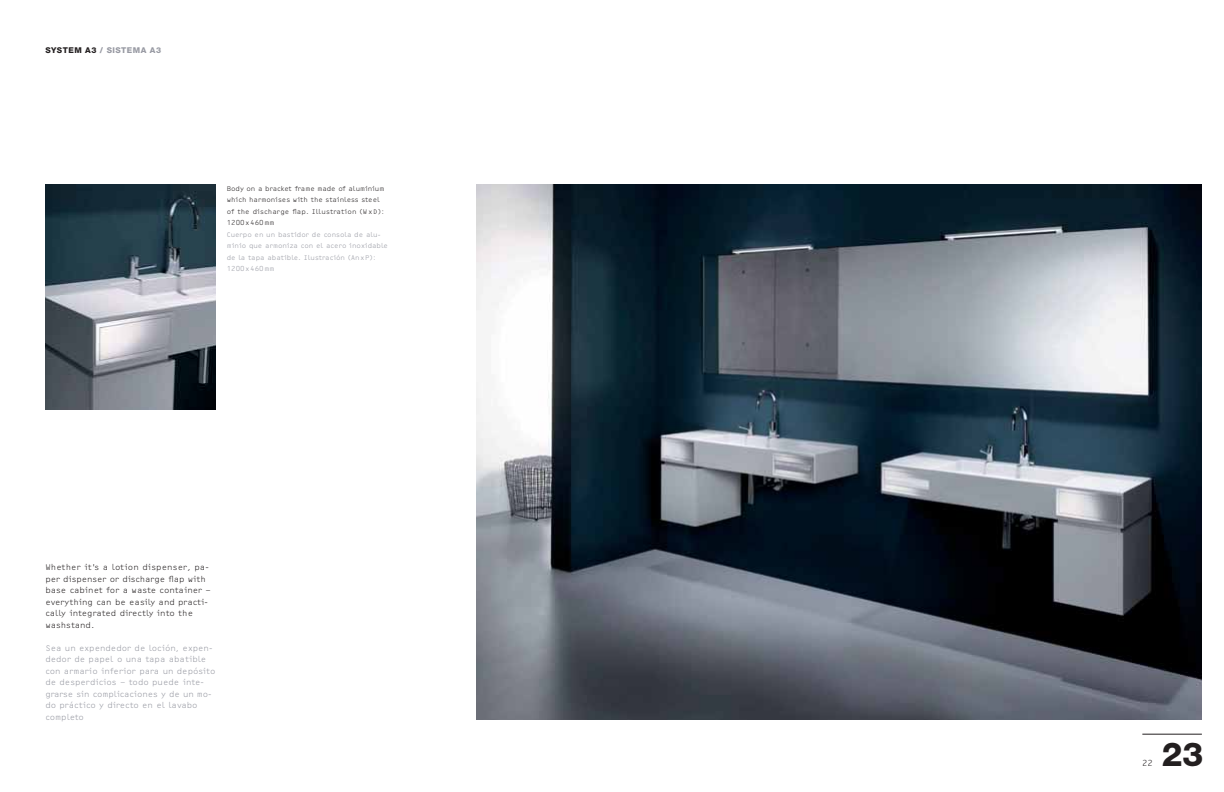
<style>
.page{position:relative;width:1224px;height:792px;background:#fff}
.page>*{position:absolute;margin:0;border:0;box-sizing:border-box;transform-origin:0 0}
.t1{font:800 33px "Helvetica Neue";color:#231f20}
.t2{font:300 8.5px/11.5px "OCRF";letter-spacing:-.005em;color:#989aa3}
.t3{font:300 8.5px/11.5px "OCRF";letter-spacing:-.005em;color:#231f20}
.t4{font:800 8px "Helvetica Neue";letter-spacing:.06em;color:#989aa3}
.t5{font:300 7px/11.5px "OCRF";letter-spacing:-.005em;color:#231f20}
.t6{font:300 7px/11.5px "OCRF";letter-spacing:-.005em;color:#989aa3}
.s1{color:#231f20}
</style>
<div class="page">
<img style="left:477px;top:184px;width:725px;height:536px">
<img style="left:45px;top:184px;width:170px;height:225px">
<hr style="left:1142px;top:734px;width:60px;height:1px;background:#231f20">
<p class="t4" style="left:45px;top:47px;width:117px"><span class="s1">SYSTEM A3</span> / SISTEMA A3</p>
<p class="t5" style="left:227px;top:183px;width:159px">Body on a bracket frame made of aluminium which harmonises with the stainless steel of the discharge flap. Illustration (W x D):<br>1200 x 460 mm</p>
<p class="t6" style="left:227px;top:229px;width:163px">Cuerpo en un bastidor de consola de alu&shy;minio que armoniza con el acero inoxidable de la tapa abatible. Ilustración (An x P):<br>1200 x 460 mm</p>
<p class="t3" style="left:45px;top:562px;width:167px">Whether it’s a lotion dispenser, pa&shy;per dispenser or discharge flap with base cabinet for a waste container – everything can be easily and practi&shy;cally integrated directly into the washstand.</p>
<p class="t2" style="left:45px;top:643px;width:172px">Sea un expendedor de loción, expen&shy;dedor de papel o una tapa abatible con armario inferior para un depósito de desperdicios – todo puede inte&shy;grarse sin complicaciones y de un mo&shy;do práctico y directo en el lavabo completo</p>
<p class="t3" style="left:1142px;top:758px;width:12px">22</p>
<h1 class="t1" style="left:1162px;top:742px;width:43px">23</h1>
</div>
